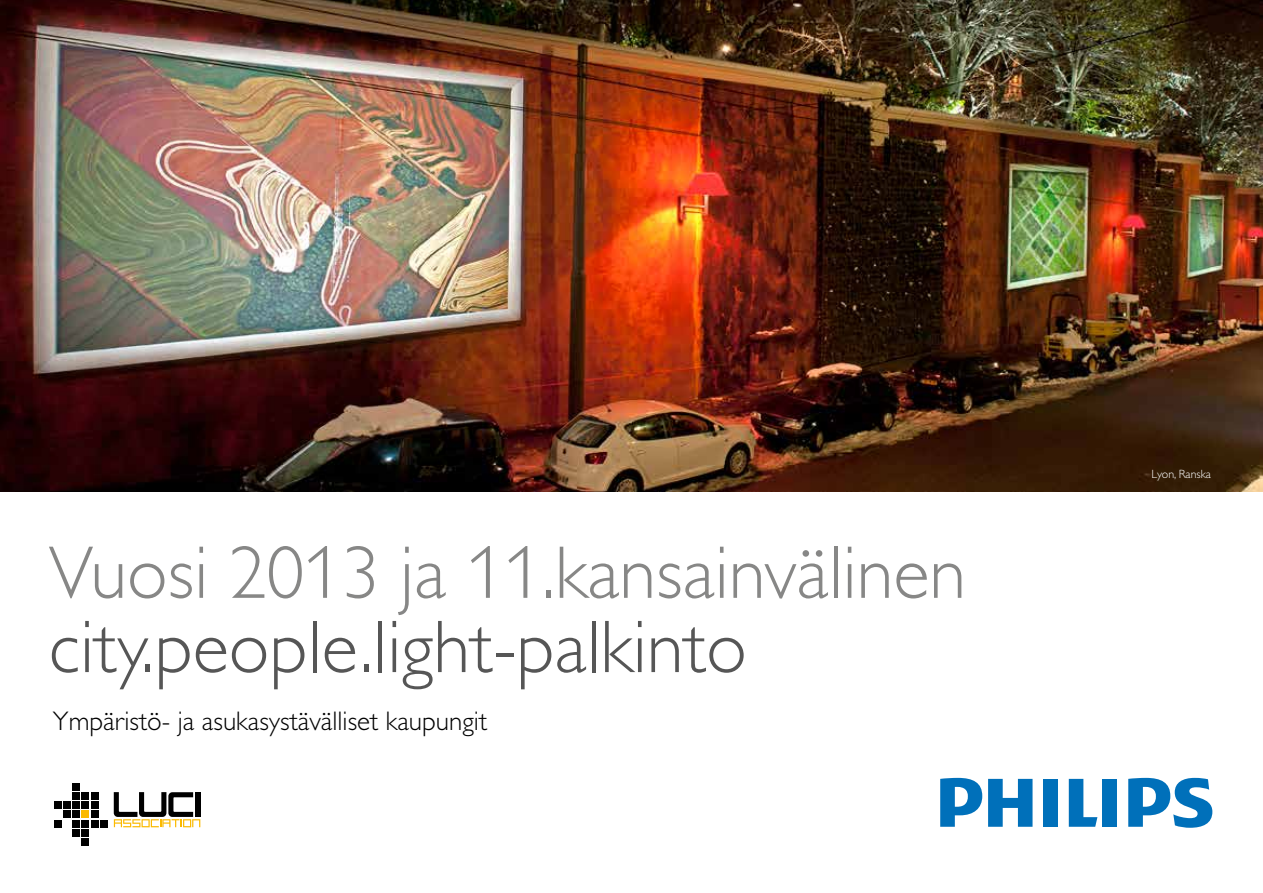
<style>
.page{position:relative;width:1263px;height:893px;background:#fff}
.page>*{position:absolute;margin:0;border:0;box-sizing:border-box;transform-origin:0 0}
.t1{font:75px "Gill Sans Alt One WGL Light";color:#878786}
.t2{font:75px "Gill Sans Alt One WGL Light";color:#565656}
.t3{font:27px "Gill Sans Alt One WGL Light";color:#000}
.t4{font:12px "Gill Sans Alt One WGL Light";color:#fff}
</style>
<div class="page">
<img style="left:0;top:0;width:1263px;height:491px">
<div style="left:82px;top:811px;width:7px;height:7px;background:#fbba00"></div>
<div style="left:72px;top:792px;width:8px;height:8px;background:#000"></div>
<div style="left:72px;top:783px;width:8px;height:8px;background:#000"></div>
<div style="left:82px;top:792px;width:7px;height:8px;background:#000"></div>
<div style="left:91px;top:792px;width:7px;height:8px;background:#000"></div>
<div style="left:72px;top:801px;width:8px;height:8px;background:#000"></div>
<div style="left:82px;top:801px;width:7px;height:8px;background:#000"></div>
<div style="left:91px;top:801px;width:7px;height:8px;background:#000"></div>
<div style="left:72px;top:811px;width:8px;height:7px;background:#000"></div>
<div style="left:63px;top:801px;width:8px;height:8px;background:#000"></div>
<div style="left:54px;top:801px;width:8px;height:8px;background:#000"></div>
<div style="left:54px;top:820px;width:8px;height:7px;background:#000"></div>
<div style="left:63px;top:811px;width:8px;height:7px;background:#000"></div>
<div style="left:91px;top:811px;width:7px;height:7px;background:#000"></div>
<div style="left:72px;top:820px;width:8px;height:7px;background:#000"></div>
<div style="left:82px;top:820px;width:7px;height:7px;background:#000"></div>
<div style="left:91px;top:820px;width:7px;height:7px;background:#000"></div>
<div style="left:100px;top:820px;width:7px;height:7px;background:#000"></div>
<div style="left:72px;top:829px;width:8px;height:8px;background:#000"></div>
<div style="left:82px;top:829px;width:7px;height:8px;background:#000"></div>
<div style="left:82px;top:838px;width:7px;height:8px;background:#000"></div>
<svg style="left:114px;top:792px;width:86px;height:35px"></svg>
<svg style="left:988px;top:779px;width:44px;height:48px"></svg>
<svg style="left:1069px;top:779px;width:28px;height:48px"></svg>
<div style="left:1043px;top:779px;width:15px;height:48px;background:#0070ba"></div>
<div style="left:1103px;top:779px;width:14px;height:48px;background:#0070ba"></div>
<svg style="left:1128px;top:778px;width:84px;height:50px"></svg>
<svg style="left:940px;top:778px;width:42px;height:49px"></svg>
<h1 class="t1" style="left:49px;top:523px;width:919px">Vuosi 2013 ja 11.kansainvälinen</h1>
<h1 class="t2" style="left:49px;top:598px;width:700px">city.people.light-palkinto</h1>
<p class="t3" style="left:53px;top:703px;width:436px">Ympäristö- ja asukasystävälliset kaupungit</p>
<p class="t4" style="left:1151px;top:466px;width:61px">Lyon, Ranska</p>
</div>
